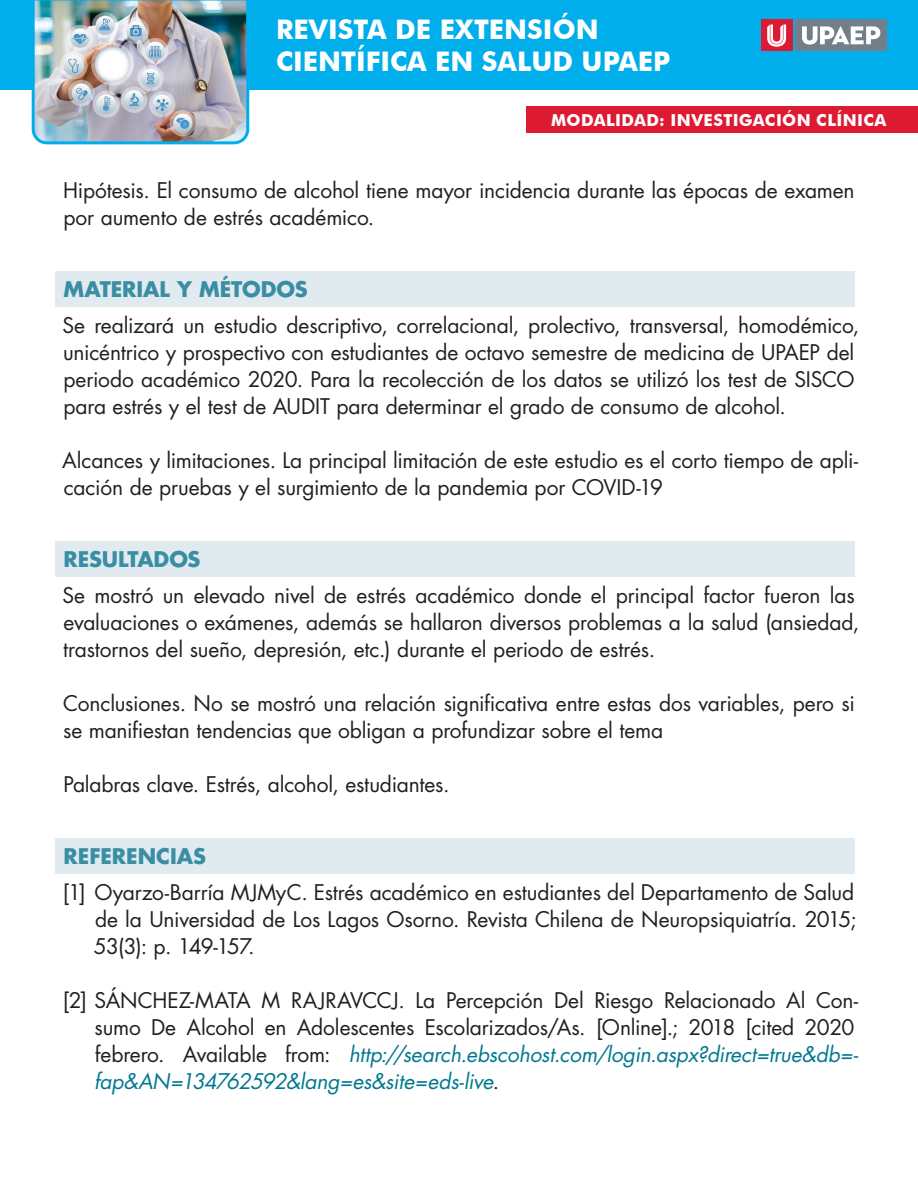
<style>
.page{position:relative;width:918px;height:1188px;background:#fff}
.page>*{position:absolute;margin:0;border:0;box-sizing:border-box;transform-origin:0 0}
.t1{font:700 27px/32.4px "Futura BT";color:#fff}
.cuerpo{font:21px/27px "Futura Std";letter-spacing:-.01em;color:#231f20}
.referencias{font:21px/27px "Futura Std";letter-spacing:-.01em;color:#231f20;text-align:justify}
.apartado{font:700 21px "Futura Std";color:#3a8ea3}
.t2{font:700 16.5px "Futura BT";letter-spacing:.02em;color:#fff}
.s1{font-style:italic;color:#00788f}
</style>
<div class="page">
<div style="left:0;top:0;width:918px;height:90px;background:#00aeeb"></div>
<img style="left:31px;top:0;width:219px;height:145px">
<div style="left:796px;top:20px;width:91px;height:31px;background:#727f8a"></div>
<svg style="left:802px;top:26px;width:78px;height:19px"></svg>
<div style="left:761px;top:20px;width:31px;height:31px;background:#dc1a32"></div>
<svg style="left:767px;top:25px;width:19px;height:22px"></svg>
<div style="left:526px;top:106px;width:392px;height:27px;background:#dc1a32"></div>
<div style="left:56px;top:271px;width:799px;height:36px;background:#e0eaef"></div>
<div style="left:56px;top:541px;width:799px;height:36px;background:#e0eaef"></div>
<div style="left:56px;top:838px;width:799px;height:36px;background:#e0eaef"></div>
<p class="t1" style="left:276px;top:13px;width:396px">REVISTA DE EXTENSIÓN<br>CIENTÍFICA EN SALUD UPAEP</p>
<p class="t2" style="left:551px;top:110px;width:337px">MODALIDAD: INVESTIGACIÓN CLÍNICA</p>
<p class="cuerpo" style="left:63px;top:177px;width:793px">Hipótesis. El consumo de alcohol tiene mayor incidencia durante las épocas de examen por aumento de estrés académico.</p>
<p class="apartado" style="left:63px;top:275px;width:246px">MATERIAL Y MÉTODOS</p>
<p class="cuerpo" style="left:63px;top:312px;width:798px">Se realizará un estudio descriptivo, correlacional, prolectivo, transversal, homodémico, unicéntrico y prospectivo con estudiantes de octavo semestre de medicina de UPAEP del periodo académico 2020. Para la recolección de los datos se utilizó los test de SISCO para estrés y el test de AUDIT para determinar el grado de consumo de alcohol.</p>
<p class="cuerpo" style="left:62px;top:447px;width:797px">Alcances y limitaciones. La principal limitación de este estudio es el corto tiempo de apli&shy;cación de pruebas y el surgimiento de la pandemia por COVID-19</p>
<p class="apartado" style="left:64px;top:545px;width:138px">RESULTADOS</p>
<p class="cuerpo" style="left:63px;top:582px;width:798px">Se mostró un elevado nivel de estrés académico donde el principal factor fueron las evaluaciones o exámenes, además se hallaron diversos problemas a la salud (ansiedad, trastornos del sueño, depresión, etc.) durante el periodo de estrés.</p>
<p class="cuerpo" style="left:63px;top:690px;width:793px">Conclusiones. No se mostró una relación significativa entre estas dos variables, pero si se manifiestan tendencias que obligan a profundizar sobre el tema</p>
<p class="cuerpo" style="left:63px;top:771px;width:388px">Palabras clave. Estrés, alcohol, estudiantes.</p>
<p class="apartado" style="left:64px;top:842px;width:144px">REFERENCIAS</p>
<p class="referencias" style="left:94px;top:879px;width:764px;text-indent:-31px">[1] Oyarzo-Barría MJMyC. Estrés académico en estudiantes del Departamento de Salud de la Universidad de Los Lagos Osorno. Revista Chilena de Neuropsiquiatría. 2015; 53(3): p. 149-157.</p>
<p class="referencias" style="left:94px;top:987px;width:766px;text-align:left;text-indent:-31px">[2] SÁNCHEZ-MATA M RAJRAVCCJ. La Percepción Del Riesgo Relacionado Al Con&shy;sumo De Alcohol en Adolescentes Escolarizados/As. [Online].; 2018 [cited 2020 febrero. Available from: <span class="s1">http://search.ebscohost.com/login.aspx?direct=true&amp;db=- fap&amp;AN=134762592&amp;lang=es&amp;site=eds-live</span>.</p>
</div>
